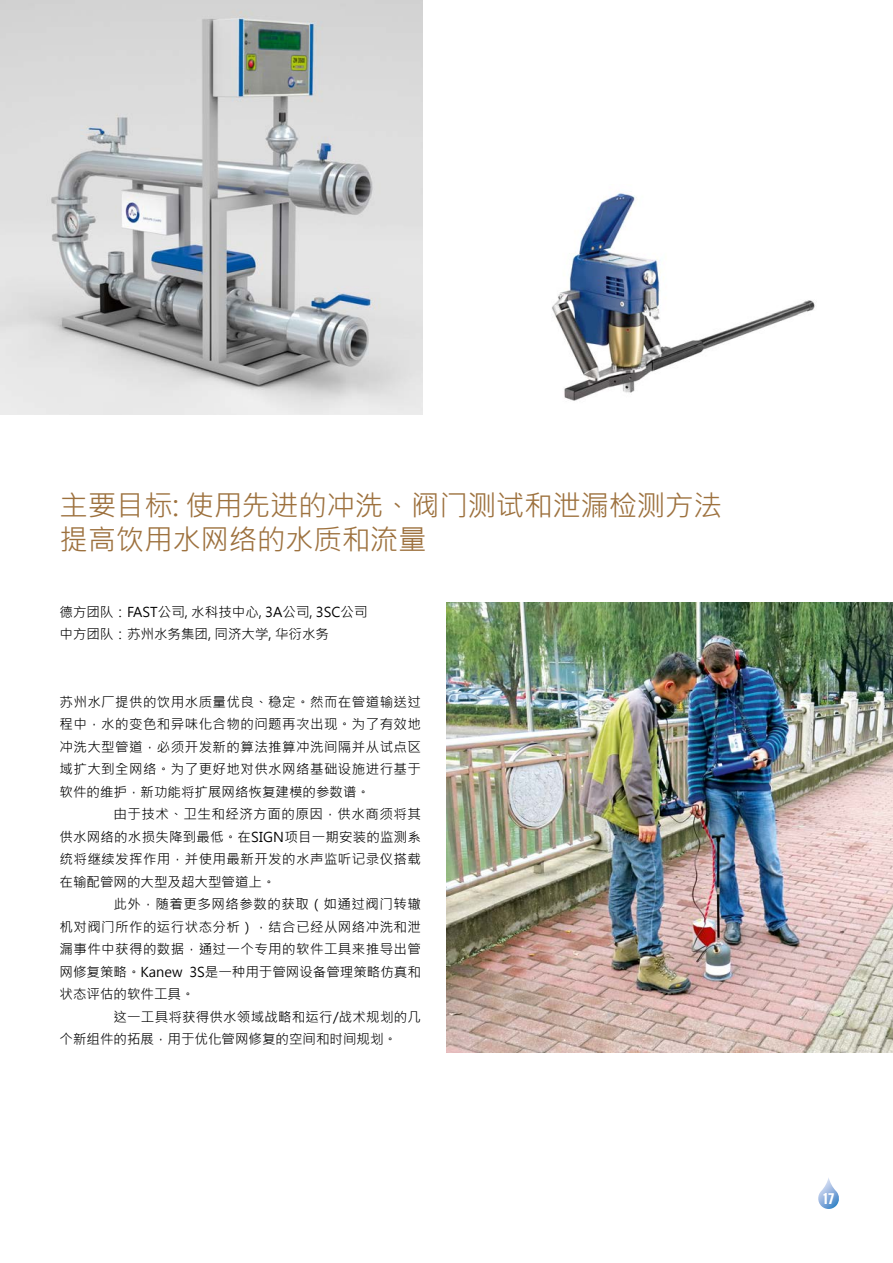
<style>
.page{position:relative;width:893px;height:1263px;background:#fff}
.page>*{position:absolute;margin:0;border:0;box-sizing:border-box;transform-origin:0 0}
.t1{font:28.5px/34.2px "Microsoft Jheng Hei";letter-spacing:-.01em;color:#9d713e}
.t2{font:15px "Swiss 911 BT Extra Compressed";color:#fff}
.t3{font:13.5px/22.5px "Microsoft Jheng Hei";letter-spacing:.015em;color:#000}
.t4{font:13.5px "Microsoft Jheng Hei";letter-spacing:.035em;color:#000}
</style>
<div class="page">
<img style="left:446px;top:602px;width:447px;height:450px">
<img style="left:0;top:0;width:422px;height:414px">
<img style="left:552px;top:193px;width:263px;height:208px">
<svg style="left:818px;top:1178px;width:21px;height:31px"></svg>
<h1 class="t1" style="left:60px;top:489px;width:664px">主要目标: 使用先进的冲洗、阀门测试和泄漏检测方法提高饮用水网络的水质和流量</h1>
<p class="t3" style="left:60px;top:600px;width:310px">德方团队：FAST公司, 水科技中心, 3A公司, 3SC公司中方团队：苏州水务集团, 同济大学, 华衍水务</p>
<p class="t3" style="left:60px;top:690px;width:363px;text-align:justify">苏州水厂提供的饮用水质量优良、稳定。然而在管道输送过程中，水的变色和异味化合物的问题再次出现。为了有效地冲洗大型管道，必须开发新的算法推算冲洗间隔并从试点区域扩大到全网络。为了更好地对供水网络基础设施进行基于软件的维护，新功能将扩展网络恢复建模的参数谱。</p>
<p class="t4" style="left:114px;top:806px;width:309px">由于技术、卫生和经济方面的原因，供水商须将其</p>
<p class="t3" style="left:60px;top:825px;width:363px">供水网络的水损失降到最低。在SIGN项目一期安装的监测系</p>
<p class="t3" style="left:60px;top:848px;width:363px">统将继续发挥作用，并使用最新开发的水声监听记录仪搭载</p>
<p class="t3" style="left:60px;top:870px;width:217px">在输配管网的大型及超大型管道上。</p>
<p class="t4" style="left:114px;top:896px;width:309px">此外，随着更多网络参数的获取（如通过阀门转辙</p>
<p class="t3" style="left:60px;top:915px;width:363px">机对阀门所作的运行状态分析），结合已经从网络冲洗和泄</p>
<p class="t3" style="left:60px;top:938px;width:363px">漏事件中获得的数据，通过一个专用的软件工具来推导出管</p>
<p class="t3" style="left:60px;top:960px;width:363px">网修复策略。Kanew 3S是一种用于管网设备管理策略仿真和</p>
<p class="t3" style="left:60px;top:983px;width:136px">状态评估的软件工具。</p>
<p class="t3" style="left:114px;top:1005px;width:309px">这一工具将获得供水领域战略和运行/战术规划的几</p>
<p class="t3" style="left:60px;top:1028px;width:339px">个新组件的拓展，用于优化管网修复的空间和时间规划。</p>
<p class="t2" style="left:823px;top:1190px;width:13px">17</p>
</div>
